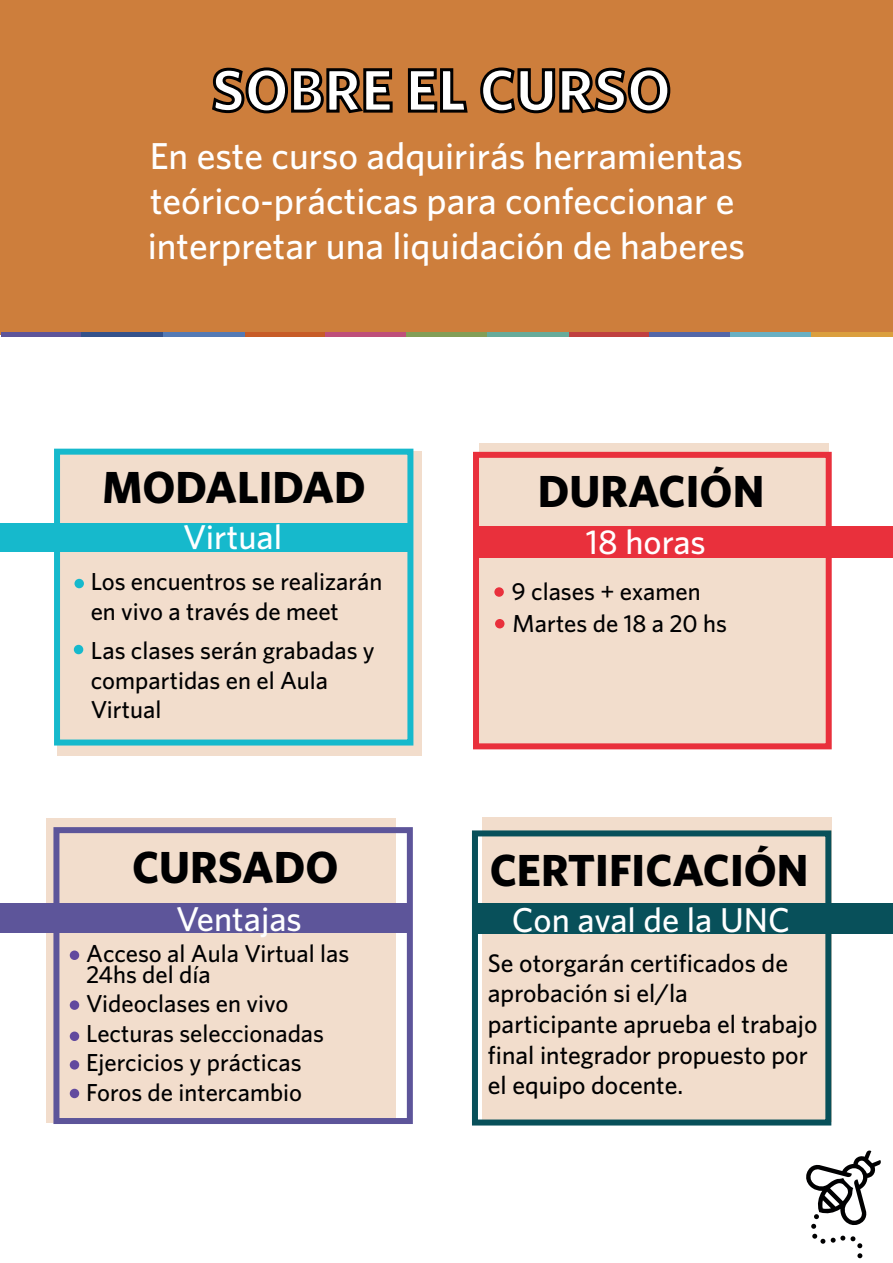
<style>
.page{position:relative;width:893px;height:1263px;background:#fff}
.page>*{position:absolute;margin:0;border:0;box-sizing:border-box;transform-origin:0 0}
.t1{font:700 60px "Whitney";color:#fff}
.t2{font:700 45px "Whitney";color:#000001}
.t3{font:500 37.5px/45px "Whitney";color:#fff}
.t4{font:500 34.5px "Whitney";color:#fff}
.t5{font:500 25.5px/30.6px "Whitney";color:#000001}
.t6{font:500 24.6px/29.5px "Whitney";color:#000001}
</style>
<div class="page">
<div style="left:46px;top:818px;width:350px;height:304px;background:#f2ddcc"></div>
<div style="left:482px;top:817px;width:350px;height:304px;background:#f2ddcc"></div>
<div style="left:479px;top:443px;width:350px;height:304px;background:#f2ddcc"></div>
<div style="left:53px;top:827px;width:360px;height:297px;border:6px solid #5d559a"></div>
<div style="left:472px;top:830px;width:359px;height:295px;border:6px solid #08505a"></div>
<div style="left:473px;top:452px;width:359px;height:297px;border:6px solid #e9303c"></div>
<div style="left:0;top:0;width:893px;height:334px;background:#cd7e3c"></div>
<div style="left:478px;top:527px;width:415px;height:31px;background:#e9303c"></div>
<div style="left:494px;top:587px;width:10px;height:10px;background:#e9303c;border-radius:50%"></div>
<svg style="left:212px;top:67px;width:181px;height:47px"></svg>
<svg style="left:407px;top:68px;width:61px;height:45px"></svg>
<svg style="left:480px;top:67px;width:191px;height:47px"></svg>
<div style="left:0;top:903px;width:410px;height:29px;background:#5d559a"></div>
<div style="left:475px;top:904px;width:418px;height:30px;background:#08505a"></div>
<div style="left:495px;top:619px;width:9px;height:9px;background:#e9303c;border-radius:50%"></div>
<svg style="left:806px;top:1150px;width:75px;height:108px"></svg>
<hr style="left:244px;top:332px;width:81px;height:4px;background:#c75c27">
<hr style="left:568px;top:332px;width:81px;height:4px;background:#c04040">
<hr style="left:649px;top:332px;width:81px;height:4px;background:#5367a8">
<hr style="left:730px;top:332px;width:81px;height:4px;background:#69b0c3">
<hr style="left:811px;top:332px;width:81px;height:4px;background:#db9f3e">
<hr style="left:325px;top:332px;width:81px;height:4px;background:#be4f7a">
<hr style="left:406px;top:332px;width:81px;height:4px;background:#839e57">
<hr style="left:487px;top:332px;width:81px;height:4px;background:#67ab9a">
<hr style="left:1px;top:332px;width:81px;height:4px;background:#5d559a">
<hr style="left:82px;top:332px;width:81px;height:4px;background:#34528b">
<hr style="left:163px;top:332px;width:81px;height:4px;background:#547ab5">
<div style="left:57px;top:451px;width:365px;height:304px;background:#f2ddcc"></div>
<div style="left:54px;top:449px;width:359px;height:296px;border:6px solid #16b9cc"></div>
<div style="left:0;top:523px;width:410px;height:29px;background:#16b9cc"></div>
<div style="left:74px;top:579px;width:10px;height:9px;background:#16b9cc;border-radius:50%"></div>
<div style="left:74px;top:645px;width:9px;height:9px;background:#16b9cc;border-radius:50%"></div>
<div style="left:70px;top:950px;width:9px;height:10px;background:#624a9e;border-radius:50%"></div>
<div style="left:70px;top:1000px;width:9px;height:10px;background:#624a9e;border-radius:50%"></div>
<div style="left:70px;top:1031px;width:9px;height:10px;background:#624a9e;border-radius:50%"></div>
<div style="left:70px;top:1060px;width:9px;height:9px;background:#624a9e;border-radius:50%"></div>
<div style="left:70px;top:1089px;width:9px;height:9px;background:#624a9e;border-radius:50%"></div>
<h1 class="t1" style="left:212px;top:54px;width:461px">SOBRE EL CURSO</h1>
<h3 class="t3" style="left:148px;top:133px;width:599px">En este curso adquirirás herramientas teórico-prácticas para confeccionar e interpretar una liquidación de haberes</h3>
<h2 class="t2" style="left:102px;top:460px;width:265px">MODALIDAD</h2>
<h3 class="t4" style="left:183px;top:517px;width:100px">Virtual</h3>
<p class="t6" style="left:91px;top:566px;width:293px">Los encuentros se realizarán en vivo a través de meet</p>
<p class="t6" style="left:91px;top:635px;width:285px">Las clases serán grabadas y compartidas en el Aula<br>Virtual</p>
<h2 class="t2" style="left:132px;top:840px;width:208px">CURSADO</h2>
<h3 class="t4" style="left:176px;top:898px;width:127px">Ventajas</h3>
<p class="t6" style="left:86px;top:942px;width:265px;line-height:21px">Acceso al Aula Virtual las<br>24hs del día</p>
<p class="t6" style="left:86px;top:988px;width:239px">Videoclases en vivo<br>Lecturas seleccionadas<br>Ejercicios y prácticas<br>Foros de intercambio</p>
<h2 class="t2" style="left:538px;top:464px;width:228px">DURACIÓN</h2>
<h3 class="t4" style="left:586px;top:521px;width:122px">18 horas</h3>
<p class="t6" style="left:512px;top:576px;width:190px">9 clases + examen</p>
<p class="t6" style="left:513px;top:608px;width:216px">Martes de 18 a 20 hs</p>
<h2 class="t2" style="left:490px;top:843px;width:320px">CERTIFICACIÓN</h2>
<h3 class="t4" style="left:512px;top:899px;width:280px">Con aval de la UNC</h3>
<p class="t5" style="left:488px;top:947px;width:331px">Se otorgarán certificados de aprobación si el/la participante aprueba el trabajo final integrador propuesto por el equipo docente.</p>
</div>
